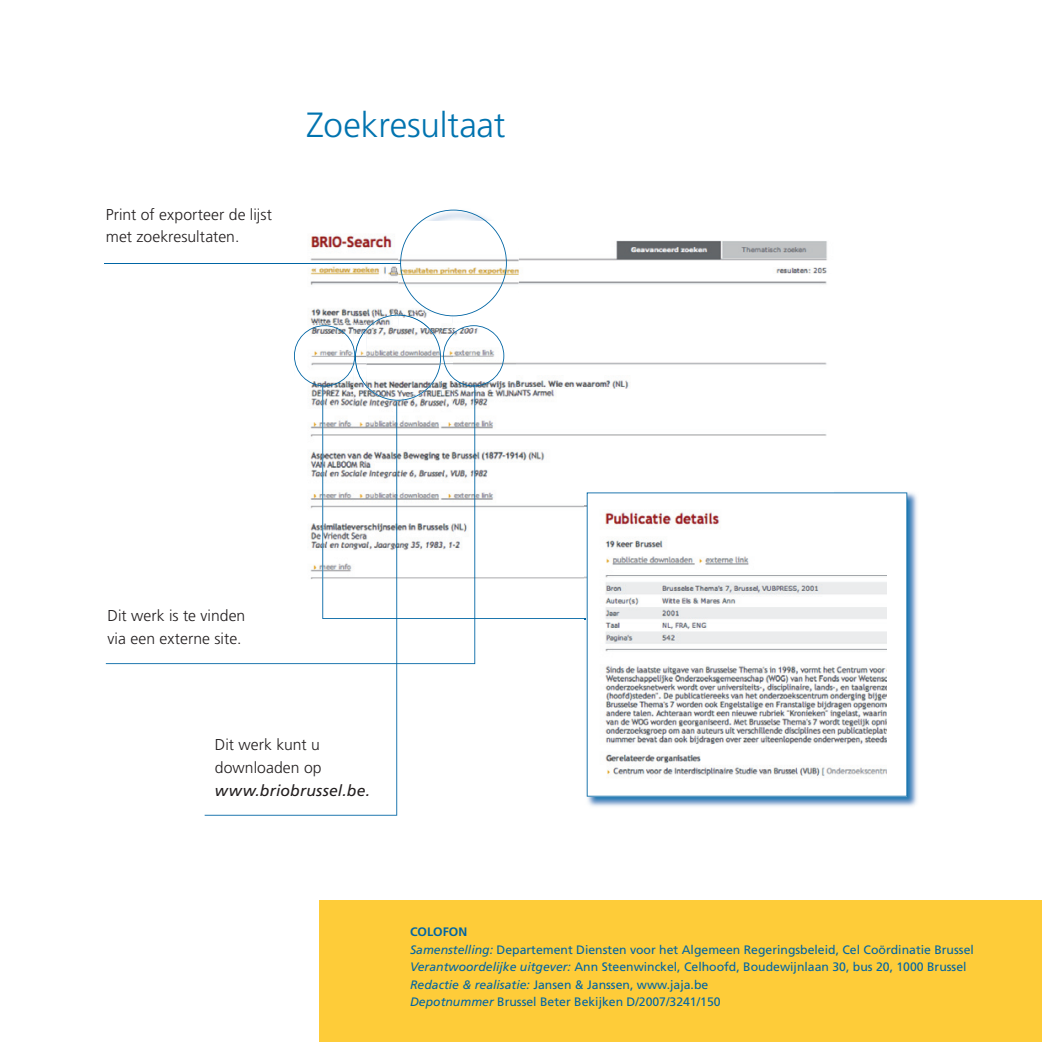
<style>
.page{position:relative;width:1042px;height:1042px;background:#fff}
.page>*{position:absolute;margin:0;border:0;box-sizing:border-box;transform-origin:0 0}
.t1{font:300 35px "Frutiger";letter-spacing:-.005em;color:#0073af}
.t2{font:300 15.75px/22.8px "Frutiger";letter-spacing:.005em;color:#231f20}
.t3{font:italic 15.75px "Frutiger";letter-spacing:.01em;color:#231f20}
.t4{font:12.25px/17.5px "Frutiger";color:#0065a4}
.s1{font-weight:700}
.s2{font-style:italic}
</style>
<div class="page">
<img style="left:515px;top:240px;width:312px;height:196px">
<div style="left:319px;top:900px;width:723px;height:142px;background:#fecc39"></div>
<img style="left:507px;top:240px;width:11px;height:88px">
<hr style="left:104px;top:263px;width:296px;height:1px;background:#0065a4">
<svg style="left:475px;top:387px;width:111px;height:232px"></svg>
<img style="left:585px;top:492px;width:332px;height:315px">
<svg style="left:587px;top:492px;width:320px;height:304px"></svg>
<img style="left:596px;top:496px;width:290px;height:290px">
<img style="left:507px;top:362px;width:8px;height:35px">
<img style="left:507px;top:323px;width:8px;height:5px">
<svg style="left:294px;top:210px;width:213px;height:191px"></svg>
<svg style="left:205px;top:664px;width:192px;height:151px"></svg>
<svg style="left:106px;top:384px;width:369px;height:280px"></svg>
<p class="t2" style="left:106px;top:203px;width:168px">Print of exporteer de lijst met zoekresultaten.</p>
<h1 class="t1" style="left:306px;top:105px;width:201px">Zoekresultaat</h1>
<p class="t2" style="left:107px;top:604px;width:139px">Dit werk is te vinden via een externe site.</p>
<p class="t2" style="left:215px;top:733px;width:108px">Dit werk kunt u downloaden op</p>
<p class="t3" style="left:215px;top:781px;width:157px">www.briobrussel.be.</p>
<p class="t4" style="left:410px;top:923px;width:565px"><span class="s1">COLOFON<br></span><span class="s2">Samenstelling:</span> Departement Diensten voor het Algemeen Regeringsbeleid, Cel Coördinatie Brussel <span class="s2">Verantwoordelijke uitgever:</span> Ann Steenwinckel, Celhoofd, Boudewijnlaan 30, bus 20, 1000 Brussel <span class="s2">Redactie &amp; realisatie:</span> Jansen &amp; Janssen, www.jaja.be<br><span class="s2">Depotnummer</span> Brussel Beter Bekijken D/2007/3241/150</p>
</div>
